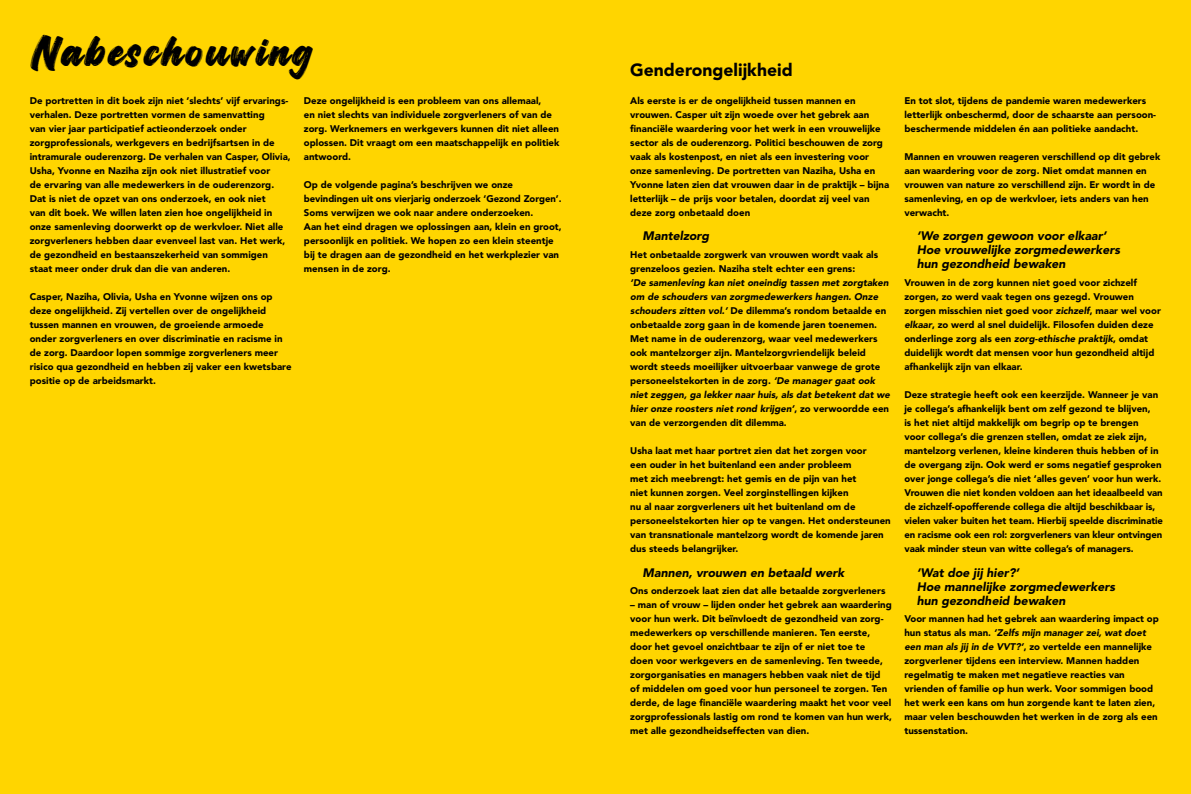
<style>
.page{position:relative;width:1191px;height:794px;background:#ffd500}
.page>*{position:absolute;margin:0;border:0;box-sizing:border-box;transform-origin:0 0}
.t1{font:35px "Carameland Vanilla";letter-spacing:.09em;color:#000}
.t2{font:900 17.5px "Avenir";color:#000}
.t3{font:italic 900 12.25px/14px "Avenir";color:#000}
.t4{font:900 9.62px/14px "Avenir";color:#000}
.s1{font-style:italic}
</style>
<div class="page">
<h1 class="t1" style="left:30px;top:26px;width:284px">Nabeschouwing</h1>
<p class="t4" style="left:30px;top:94px;width:262px">De portretten in dit boek zijn niet ‘slechts’ vijf ervarings&shy;verhalen. Deze portretten vormen de samenvatting<br>van vier jaar participatief actieonderzoek onder zorgprofessionals, werkgevers en bedrijfsartsen in de intramurale ouderenzorg. De verhalen van Casper, Olivia, Usha, Yvonne en Naziha zijn ook niet illustratief voor<br>de ervaring van alle medewerkers in de ouderenzorg.<br>Dat is niet de opzet van ons onderzoek, en ook niet<br>van dit boek. We willen laten zien hoe ongelijkheid in onze samenleving doorwerkt op de werkvloer. Niet alle zorgverleners hebben daar evenveel last van. Het werk, de gezondheid en bestaanszekerheid van sommigen staat meer onder druk dan die van anderen.</p>
<p class="t4" style="left:30px;top:290px;width:263px">Casper, Naziha, Olivia, Usha en Yvonne wijzen ons op deze ongelijkheid. Zij vertellen over de ongelijkheid tussen mannen en vrouwen, de groeiende armoede onder zorgverleners en over discriminatie en racisme in de zorg. Daardoor lopen sommige zorgverleners meer risico qua gezondheid en hebben zij vaker een kwetsbare positie op de arbeidsmarkt.</p>
<p class="t4" style="left:304px;top:94px;width:257px">Deze ongelijkheid is een probleem van ons allemaal,<br>en niet slechts van individuele zorgverleners of van de zorg. Werknemers en werkgevers kunnen dit niet alleen oplossen. Dit vraagt om een maatschappelijk en politiek antwoord.</p>
<p class="t4" style="left:304px;top:178px;width:259px">Op de volgende pagina’s beschrijven we onze bevindingen uit ons vierjarig onderzoek ‘Gezond Zorgen’.<br>Soms verwijzen we ook naar andere onderzoeken.<br>Aan het eind dragen we oplossingen aan, klein en groot, persoonlijk en politiek. We hopen zo een klein steentje bij te dragen aan de gezondheid en het werkplezier van mensen in de zorg.</p>
<h2 class="t2" style="left:630px;top:59px;width:164px">Genderongelijkheid</h2>
<p class="t4" style="left:630px;top:93px;width:260px">Als eerste is er de ongelijkheid tussen mannen en vrouwen. Casper uit zijn woede over het gebrek aan financiële waardering voor het werk in een vrouwelijke sector als de ouderenzorg. Politici beschouwen de zorg vaak als kostenpost, en niet als een investering voor onze samenleving. De portretten van Naziha, Usha en Yvonne laten zien dat vrouwen daar in de praktijk – bijna letterlijk – de prijs voor betalen, doordat zij veel van deze zorg onbetaald doen</p>
<p class="t3" style="left:642px;top:229px;width:68px">Mantelzorg</p>
<p class="t4" style="left:630px;top:247px;width:249px">Het onbetaalde zorgwerk van vrouwen wordt vaak als grenzeloos gezien. Naziha stelt echter een grens:</p>
<p class="t4" style="left:630px;top:275px;width:261px"><span class="s1">‘De samenleving kan niet oneindig tassen met zorgtaken om de schouders van zorgmedewerkers hangen. Onze schouders zitten vol.’</span> De dilemma’s rondom betaalde en onbetaalde zorg gaan in de komende jaren toenemen.<br>Met name in de ouderenzorg, waar veel medewerkers ook mantelzorger zijn. Mantelzorgvriendelijk beleid wordt steeds moeilijker uitvoerbaar vanwege de grote personeelstekorten in de zorg. <span class="s1">‘De manager gaat ook niet zeggen, ga lekker naar huis, als dat betekent dat we hier onze roosters niet rond krijgen’</span>, zo verwoordde een van de verzorgenden dit dilemma.</p>
<p class="t4" style="left:630px;top:443px;width:262px">Usha laat met haar portret zien dat het zorgen voor<br>een ouder in het buitenland een ander probleem<br>met zich meebrengt: het gemis en de pijn van het<br>niet kunnen zorgen. Veel zorginstellingen kijken<br>nu al naar zorgverleners uit het buitenland om de personeelstekorten hier op te vangen. Het ondersteunen van transnationale mantelzorg wordt de komende jaren dus steeds belangrijker.</p>
<p class="t3" style="left:642px;top:565px;width:203px">Mannen, vrouwen en betaald werk</p>
<p class="t4" style="left:630px;top:583px;width:257px">Ons onderzoek laat zien dat alle betaalde zorgverleners</p>
<p class="t4" style="left:630px;top:597px;width:263px">– man of vrouw – lijden onder het gebrek aan waardering voor hun werk. Dit beïnvloedt de gezondheid van zorg&shy;medewerkers op verschillende manieren. Ten eerste, door het gevoel onzichtbaar te zijn of er niet toe te<br>doen voor werkgevers en de samenleving. Ten tweede, zorgorganisaties en managers hebben vaak niet de tijd of middelen om goed voor hun personeel te zorgen. Ten derde, de lage financiële waardering maakt het voor veel zorgprofessionals lastig om rond te komen van hun werk, met alle gezondheidseffecten van dien.</p>
<p class="t4" style="left:904px;top:93px;width:253px">En tot slot, tijdens de pandemie waren medewerkers letterlijk onbeschermd, door de schaarste aan persoon&shy;beschermende middelen én aan politieke aandacht.</p>
<p class="t4" style="left:904px;top:149px;width:257px">Mannen en vrouwen reageren verschillend op dit gebrek aan waardering voor de zorg. Niet omdat mannen en vrouwen van nature zo verschillend zijn. Er wordt in de samenleving, en op de werkvloer, iets anders van hen verwacht.</p>
<p class="t3" style="left:916px;top:229px;width:205px">‘We zorgen gewoon voor elkaar’<br>Hoe vrouwelijke zorgmedewerkers hun gezondheid bewaken</p>
<p class="t4" style="left:904px;top:275px;width:258px">Vrouwen in de zorg kunnen niet goed voor zichzelf zorgen, zo werd vaak tegen ons gezegd. Vrouwen zorgen misschien niet goed voor <span class="s1">zichzelf</span>, maar wel voor <span class="s1">elkaar</span>, zo werd al snel duidelijk. Filosofen duiden deze onderlinge zorg als een <span class="s1">zorg-ethische praktijk</span>, omdat duidelijk wordt dat mensen voor hun gezondheid altijd afhankelijk zijn van elkaar.</p>
<p class="t4" style="left:904px;top:387px;width:260px">Deze strategie heeft ook een keerzijde. Wanneer je van je collega’s afhankelijk bent om zelf gezond te blijven,<br>is het niet altijd makkelijk om begrip op te brengen<br>voor collega’s die grenzen stellen, omdat ze ziek zijn, mantelzorg verlenen, kleine kinderen thuis hebben of in de overgang zijn. Ook werd er soms negatief gesproken over jonge collega’s die niet ‘alles geven’ voor hun werk.<br>Vrouwen die niet konden voldoen aan het ideaalbeeld van de zichzelf-opofferende collega die altijd beschikbaar is, vielen vaker buiten het team. Hierbij speelde discriminatie en racisme ook een rol: zorgverleners van kleur ontvingen vaak minder steun van witte collega’s of managers.</p>
<p class="t3" style="left:916px;top:565px;width:200px">‘Wat doe jij hier?’<br>Hoe mannelijke zorgmedewerkers hun gezondheid bewaken</p>
<p class="t4" style="left:904px;top:611px;width:256px">Voor mannen had het gebrek aan waardering impact op hun status als man. <span class="s1">‘Zelfs mijn manager zei, wat doet een man als jij in de VVT?’</span>, zo vertelde een mannelijke zorgverlener tijdens een interview. Mannen hadden regelmatig te maken met negatieve reacties van vrienden of familie op hun werk. Voor sommigen bood het werk een kans om hun zorgende kant te laten zien, maar velen beschouwden het werken in de zorg als een tussenstation.</p>
</div>
